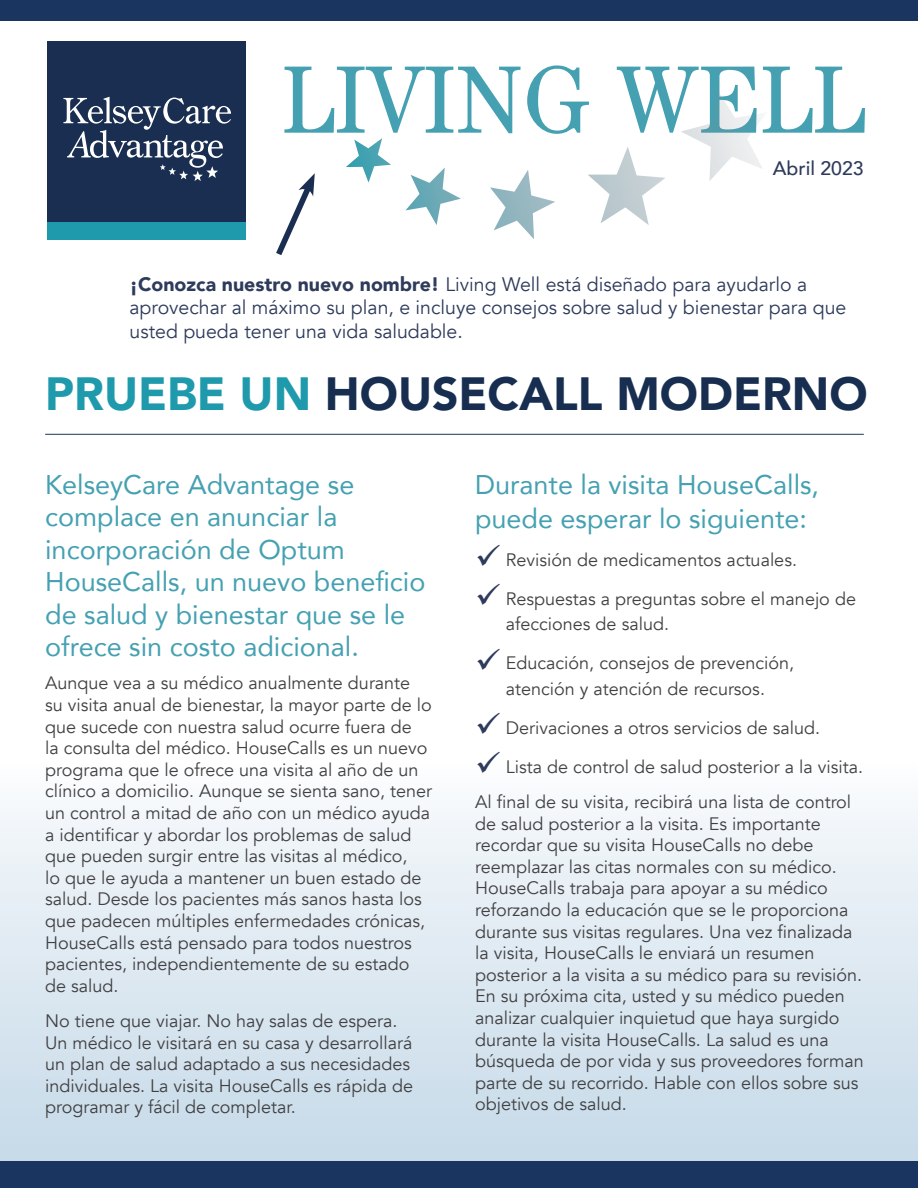
<style>
.page{position:relative;width:918px;height:1188px;background:#fff}
.page>*{position:absolute;margin:0;border:0;box-sizing:border-box;transform-origin:0 0}
.t1{font:96px "Century Std";color:#45a1b2}
.t2{font:900 46.5px "Avenir";color:#172e51}
.t3{font:27px/32.4px "Avenir";color:#45a1b2}
.t4{font:19.5px/23.4px "Avenir";color:#2e3b5b}
.t5{font:500 19.5px "Avenir";color:#2e3b5b}
.t6{font:18px/21.6px "Avenir";color:#414042}
.s1{font-weight:900}
.s2{color:#1e9aac}
.s3{color:#2e3b5b}
</style>
<div class="page">
<div style="left:0;top:758px;width:918px;height:430px;background:linear-gradient(to bottom,#fbfcfd,#c1d7e7)"></div>
<div style="left:0;top:0;width:918px;height:20px;background:#1a355f"></div>
<hr style="left:45px;top:434px;width:819px;height:1px;background:#1a355f">
<div style="left:0;top:1161px;width:918px;height:27px;background:#1a355f"></div>
<svg style="left:276px;top:173px;width:39px;height:82px"></svg>
<svg style="left:346px;top:90px;width:417px;height:149px"></svg>
<div style="left:48px;top:41px;width:198px;height:199px;background:#1a2e51"></div>
<div style="left:48px;top:223px;width:198px;height:17px;background:#1e9aac"></div>
<svg style="left:63px;top:97px;width:168px;height:84px"></svg>
<h1 class="t1" style="left:283px;top:44px;width:585px">LIVING WELL</h1>
<p class="t5" style="left:773px;top:152px;width:93px">Abril 2023</p>
<p class="t4" style="left:130px;top:273px;width:718px"><span class="s1">¡Conozca nuestro nuevo nombre!</span> Living Well está diseñado para ayudarlo a aprovechar al máximo su plan, e incluye consejos sobre salud y bienestar para que usted pueda tener una vida saludable.</p>
<h2 class="t2" style="left:45px;top:354px;width:824px"><span class="s2">PRUEBE UN</span> HOUSECALL MODERNO</h2>
<h3 class="t3" style="left:45px;top:468px;width:382px">KelseyCare Advantage se complace en anunciar la incorporación de Optum<br>HouseCalls, un nuevo beneficio de salud y bienestar que se le ofrece sin costo adicional.</h3>
<p class="t6" style="left:45px;top:673px;width:389px">Aunque vea a su médico anualmente durante su visita anual de bienestar, la mayor parte de lo que sucede con nuestra salud ocurre fuera de<br>la consulta del médico. HouseCalls es un nuevo programa que le ofrece una visita al año de un clínico a domicilio. Aunque se sienta sano, tener un control a mitad de año con un médico ayuda a identificar y abordar los problemas de salud que pueden surgir entre las visitas al médico,<br>lo que le ayuda a mantener un buen estado de salud. Desde los pacientes más sanos hasta los que padecen múltiples enfermedades crónicas, HouseCalls está pensado para todos nuestros pacientes, independientemente de su estado de salud.</p>
<p class="t6" style="left:45px;top:1010px;width:369px">No tiene que viajar. No hay salas de espera.<br>Un médico le visitará en su casa y desarrollará un plan de salud adaptado a sus necesidades individuales. La visita HouseCalls es rápida de programar y fácil de completar.</p>
<h3 class="t3" style="left:475px;top:467px;width:346px;line-height:34.5px">Durante la visita HouseCalls, puede esperar lo siguiente:</h3>
<p class="t6" style="left:475px;top:549px;width:323px"><span class="s3">✓</span> Revisión de medicamentos actuales.</p>
<p class="t6" style="left:506px;top:586px;width:352px;line-height:25.5px;text-indent:-31px"><span class="s3">✓</span> Respuestas a preguntas sobre el manejo de afecciones de salud.</p>
<p class="t6" style="left:475px;top:651px;width:321px;line-height:25.5px;text-align:center"><span class="s3">✓</span> Educación, consejos de prevención, atención y atención de recursos.</p>
<p class="t6" style="left:475px;top:717px;width:347px"><span class="s3">✓</span> Derivaciones a otros servicios de salud.</p>
<p class="t6" style="left:475px;top:749px;width:390px;line-height:35.1px"><span class="s3">✓</span> Lista de control de salud posterior a la visita.<br>Al final de su visita, recibirá una lista de control</p>
<p class="t6" style="left:475px;top:813px;width:390px">de salud posterior a la visita. Es importante recordar que su visita HouseCalls no debe reemplazar las citas normales con su médico.<br>HouseCalls trabaja para apoyar a su médico reforzando la educación que se le proporciona durante sus visitas regulares. Una vez finalizada la visita, HouseCalls le enviará un resumen posterior a la visita a su médico para su revisión.<br>En su próxima cita, usted y su médico pueden analizar cualquier inquietud que haya surgido durante la visita HouseCalls. La salud es una búsqueda de por vida y sus proveedores forman parte de su recorrido. Hable con ellos sobre sus objetivos de salud.</p>
</div>
